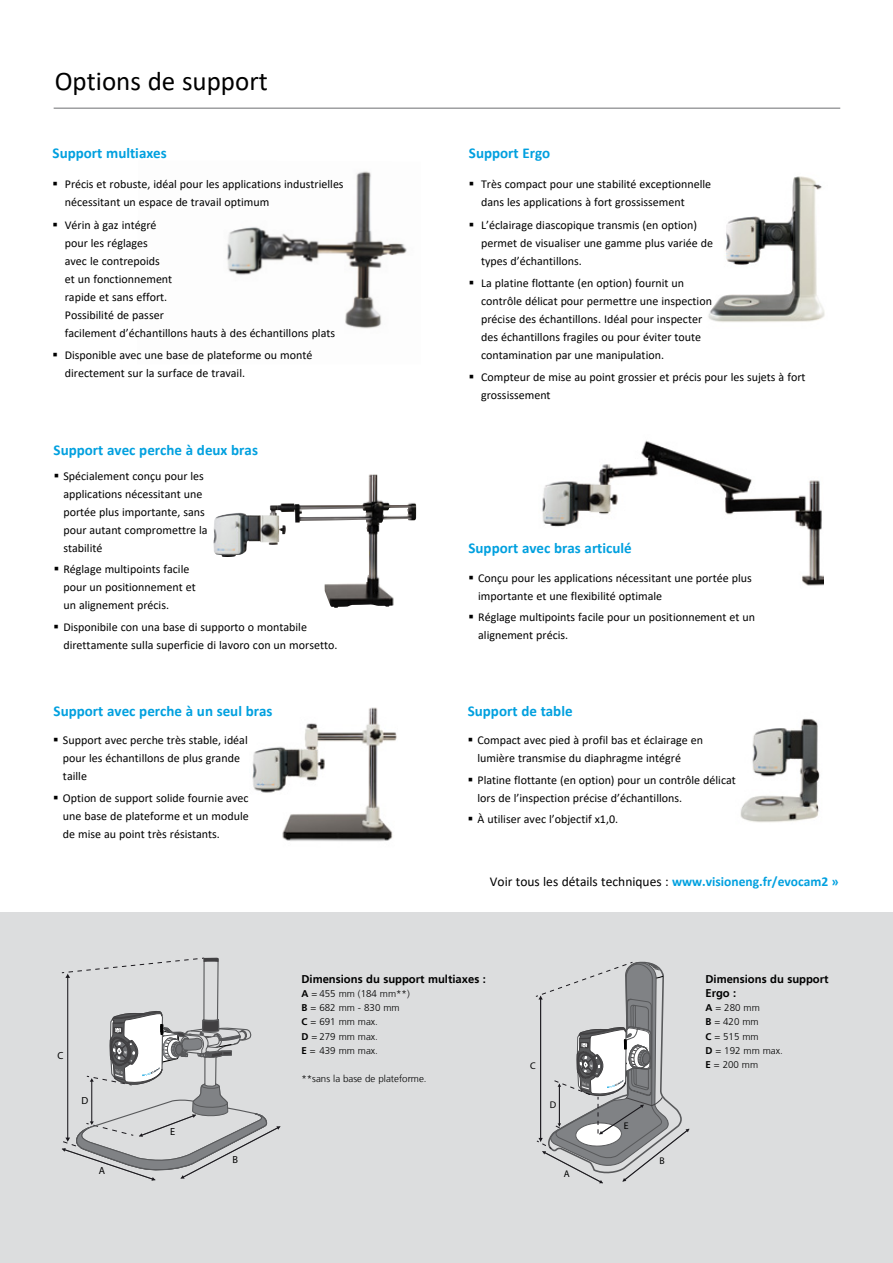
<style>
.page{position:relative;width:893px;height:1263px;background:#fff}
.page>*{position:absolute;margin:0;border:0;box-sizing:border-box;transform-origin:0 0}
.t1{font:27px "Calibri";color:#000}
.t2{font:700 15px "Calibri";color:#00a0df}
.t3{font:13.5px "Calibri";color:#000}
.t4{font:12px/18px "Calibri";color:#000}
.t5{font:700 11.25px/14.2px "Frutiger LT";color:#000}
.t6{font:700 10.35px "Frutiger LT Std";color:#000}
.t7{font:300 9.75px/14.2px "Frutiger LT";color:#000}
.t8{font:700 9.75px "Frutiger LT Std";color:#000}
.s1{font-weight:700;color:#00a0df}
.s2{font-weight:700}
</style>
<div class="page">
<img style="left:542px;top:440px;width:281px;height:146px">
<img style="left:708px;top:176px;width:117px;height:146px">
<hr style="left:54px;top:108px;width:786px;height:1px;background:#6d6e71">
<img style="left:740px;top:719px;width:80px;height:104px">
<img style="left:227px;top:171px;width:180px;height:158px">
<div style="left:0;top:913px;width:893px;height:350px;background:#dcddde"></div>
<svg style="left:536px;top:962px;width:153px;height:221px"></svg>
<svg style="left:62px;top:958px;width:218px;height:223px"></svg>
<img style="left:252px;top:707px;width:145px;height:135px">
<img style="left:213px;top:474px;width:160px;height:83px">
<h1 class="t1" style="left:55px;top:62px;width:215px">Options de support</h1>
<p class="t2" style="left:53px;top:142px;width:116px">Support multiaxes</p>
<p class="t4" style="left:65px;top:175px;width:280px;text-indent:-12px">▪ Précis et robuste, idéal pour les applications industrielles nécessitant un espace de travail optimum</p>
<p class="t4" style="left:65px;top:215px;width:272px;text-indent:-12px">▪ Vérin à gaz intégré<br>pour les réglages<br>avec le contrepoids<br>et un fonctionnement<br>rapide et sans effort.<br>Possibilité de passer<br>facilement d’échantillons hauts à des échantillons plats</p>
<p class="t4" style="left:65px;top:346px;width:249px;text-indent:-12px">▪ Disponible avec une base de plateforme ou monté directement sur la surface de travail.</p>
<p class="t2" style="left:54px;top:439px;width:206px">Support avec perche à deux bras</p>
<p class="t4" style="left:63px;top:467px;width:146px;text-indent:-10px">▪ Spécialement conçu pour les applications nécessitant une portée plus importante, sans pour autant compromettre la stabilité</p>
<p class="t4" style="left:63px;top:560px;width:134px;text-indent:-10px">▪ Réglage multipoints facile pour un positionnement et un alignement précis.</p>
<p class="t4" style="left:63px;top:617px;width:275px;text-indent:-10px">▪ Disponibile con una base di supporto o montabile direttamente sulla superficie di lavoro con un morsetto.</p>
<p class="t2" style="left:54px;top:700px;width:220px">Support avec perche à un seul bras</p>
<p class="t4" style="left:63px;top:731px;width:186px;text-indent:-10px">▪ Support avec perche très stable, idéal pour les échantillons de plus grande taille</p>
<p class="t4" style="left:63px;top:788px;width:187px;text-align:justify;text-indent:-10px">▪ Option de support solide fournie avec une base de plateforme et un module de mise au point très résistants.</p>
<p class="t2" style="left:469px;top:142px;width:83px">Support Ergo</p>
<p class="t4" style="left:481px;top:175px;width:232px;text-indent:-12px">▪ Très compact pour une stabilité exceptionnelle dans les applications à fort grossissement</p>
<p class="t4" style="left:481px;top:215px;width:233px;text-indent:-12px">▪ L’éclairage diascopique transmis (en option) permet de visualiser une gamme plus variée de types d’échantillons.</p>
<p class="t4" style="left:481px;top:274px;width:232px;text-indent:-12px">▪ La platine flottante (en option) fournit un contrôle délicat pour permettre une inspection précise des échantillons. Idéal pour inspecter des échantillons fragiles ou pour éviter toute contamination par une manipulation.</p>
<p class="t4" style="left:481px;top:368px;width:326px;text-indent:-12px">▪ Compteur de mise au point grossier et précis pour les sujets à fort grossissement</p>
<p class="t2" style="left:468px;top:538px;width:165px">Support avec bras articulé</p>
<p class="t4" style="left:478px;top:568px;width:275px;text-indent:-10px">▪ Conçu pour les applications nécessitant une portée plus importante et une flexibilité optimale</p>
<p class="t4" style="left:478px;top:608px;width:278px;text-indent:-10px">▪ Réglage multipoints facile pour un positionnement et un alignement précis.</p>
<p class="t2" style="left:468px;top:701px;width:106px">Support de table</p>
<p class="t4" style="left:477px;top:731px;width:227px;text-indent:-10px">▪ Compact avec pied à profil bas et éclairage en lumière transmise du diaphragme intégré</p>
<p class="t4" style="left:477px;top:771px;width:260px;text-indent:-10px">▪ Platine flottante (en option) pour un contrôle délicat lors de l’inspection précise d’échantillons.</p>
<p class="t4" style="left:468px;top:810px;width:152px">▪ À utiliser avec l’objectif x1,0.</p>
<p class="t3" style="left:490px;top:872px;width:350px">Voir tous les détails techniques : <span class="s1">www.visioneng.fr/evocam2 »</span></p>
<p class="t6" style="left:57px;top:1049px;width:7px">C</p>
<p class="t6" style="left:82px;top:1094px;width:8px">D</p>
<p class="t6" style="left:99px;top:1164px;width:8px">A</p>
<p class="t6" style="left:170px;top:1125px;width:7px">E</p>
<p class="t6" style="left:232px;top:1153px;width:7px">B</p>
<p class="t5" style="left:301px;top:972px;width:186px">Dimensions du support multiaxes :</p>
<p class="t7" style="left:301px;top:986px;width:110px"><span class="s2">A</span> = 455 mm (184 mm**)<br><span class="s2">B</span> = 682 mm - 830 mm<br><span class="s2">C</span> = 691 mm max.<br><span class="s2">D</span> = 279 mm max.<br><span class="s2">E</span> = 439 mm max.</p>
<p class="t7" style="left:301px;top:1072px;width:127px">**sans la base de plateforme.</p>
<p class="t8" style="left:530px;top:1060px;width:7px">C</p>
<p class="t8" style="left:550px;top:1098px;width:8px">D</p>
<p class="t8" style="left:564px;top:1167px;width:7px">A</p>
<p class="t8" style="left:624px;top:1119px;width:6px">E</p>
<p class="t8" style="left:659px;top:1154px;width:7px">B</p>
<p class="t5" style="left:705px;top:972px;width:125px">Dimensions du support<br>Ergo :</p>
<p class="t7" style="left:705px;top:1001px;width:79px"><span class="s2">A</span> = 280 mm<br><span class="s2">B</span> = 420 mm<br><span class="s2">C</span> = 515 mm<br><span class="s2">D</span> = 192 mm max.<br><span class="s2">E</span> = 200 mm</p>
</div>
